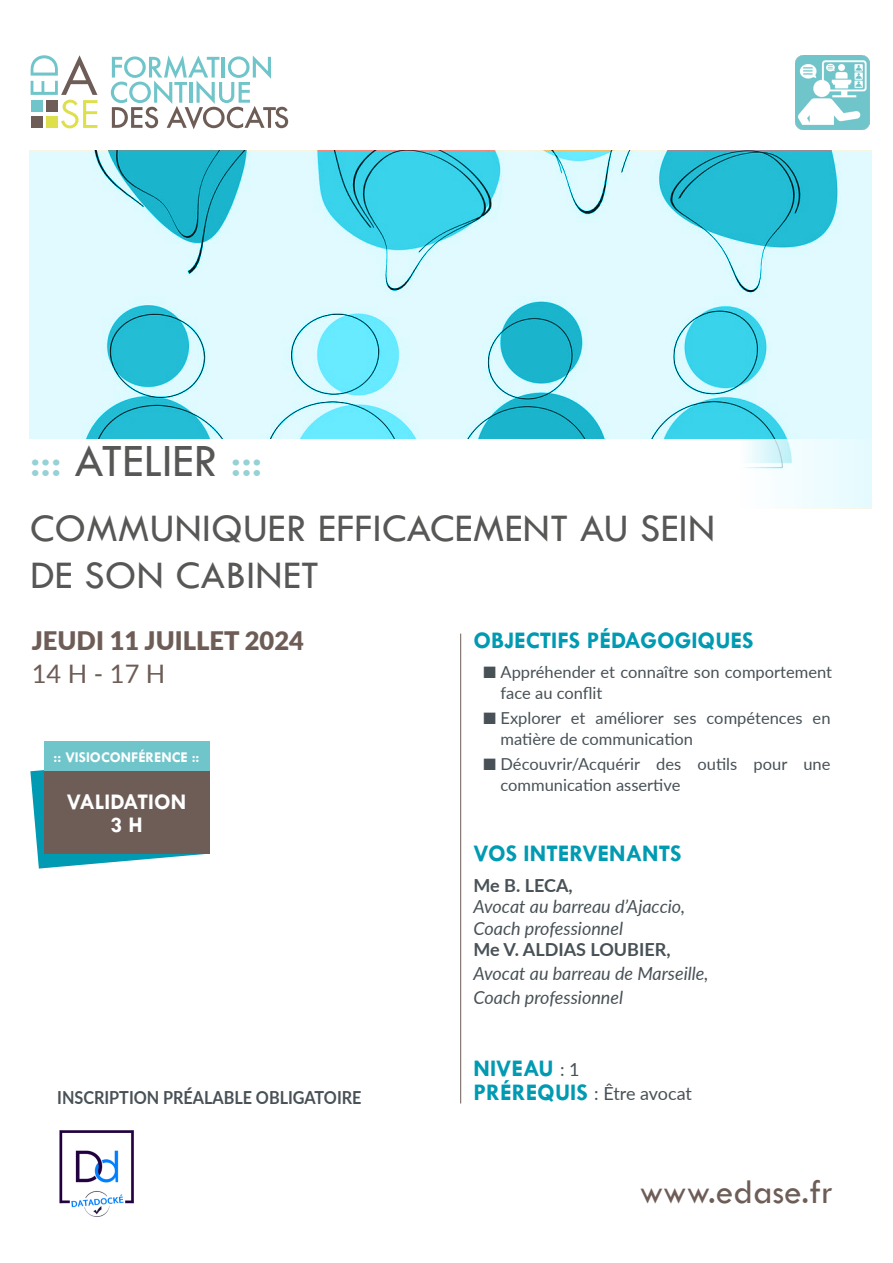
<style>
.page{position:relative;width:893px;height:1263px;background:#fff}
.page>*{position:absolute;margin:0;border:0;box-sizing:border-box;transform-origin:0 0}
.t1{font:48px "Tw Cen";color:#575756}
.t2{font:40.5px/47.5px "Tw Cen";letter-spacing:.01em;color:#575756}
.t3{font:35.25px "Tw Cen";color:#6e5d57}
.t4{font:900 25.5px "Lato";color:#6e5d57}
.t5{font:25.5px "Lato";color:#6e5d57}
.t6{font:700 24px "Tw Cen";color:#009ab2}
.t7{font:700 22.5px/22.5px "Tw Cen";color:#fff;text-align:center}
.t8{font:italic 18px/21.6px "Lato";color:#485156}
.t9{font:700 18px "Lato";color:#485156;scale:.9 1}
.t10{font:700 18px "Lato";color:#485156}
.t11{font:18px "Lato";letter-spacing:-.01em;color:#485156}
.t12{font:16.5px/21px "Lato";color:#485156}
.t13{font:700 15px "Tw Cen";color:#fff}
.s1{color:#95d1d5}
.s2{font-family:"Lato";font-weight:400;font-size:18px;color:#485156}
.s3{font-family:"Tw Cen";font-weight:700;font-size:24px;color:#009ab2}
</style>
<div class="page">
<img style="left:59px;top:1130px;width:75px;height:87px">
<hr style="left:460px;top:634px;width:1px;height:469px;background:#6e5d57">
<svg style="left:31px;top:151px;width:841px;height:288px;background:#a7e8f2"></svg>
<svg style="left:31px;top:55px;width:66px;height:73px"></svg>
<div style="left:31px;top:100px;width:12px;height:12px;background:#70c5ca"></div>
<div style="left:46px;top:100px;width:12px;height:12px;background:#6e5d57"></div>
<div style="left:31px;top:116px;width:12px;height:12px;background:#6e5d57"></div>
<div style="left:46px;top:116px;width:12px;height:12px;background:#dddf4b"></div>
<svg style="left:111px;top:55px;width:177px;height:74px"></svg>
<svg style="left:30px;top:770px;width:175px;height:98px"></svg>
<div style="left:44px;top:771px;width:165px;height:83px;background:#6e5d57"></div>
<div style="left:44px;top:742px;width:165px;height:29px;background:#70c5ca"></div>
<img style="left:795px;top:55px;width:74px;height:74px">
<h1 class="t1" style="left:30px;top:432px;width:234px"><span class="s1">:::</span> ATELIER <span class="s1">:::</span></h1>
<h2 class="t2" style="left:30px;top:504px;width:687px">COMMUNIQUER EFFICACEMENT AU SEIN<br>DE SON CABINET</h2>
<h3 class="t4" style="left:32px;top:621px;width:274px">JEUDI 11 JUILLET 2024</h3>
<h3 class="t5" style="left:32px;top:656px;width:135px">14 H - 17 H</h3>
<p class="t13" style="left:54px;top:748px;width:147px">:: VISIOCONFÉRENCE ::</p>
<h3 class="t7" style="left:67px;top:790px;width:121px">VALIDATION<br>3 H</h3>
<h3 class="t6" style="left:473px;top:626px;width:282px">OBJECTIFS PÉDAGOGIQUES</h3>
<p class="t12" style="left:501px;top:660px;width:333px;text-indent:-17px">■ Appréhender et connaître son comportement face au conflit</p>
<p class="t12" style="left:501px;top:707px;width:332px;text-indent:-17px">■ Explorer et améliorer ses compétences en matière de communication</p>
<p class="t12" style="left:501px;top:753px;width:331px;text-indent:-17px">■ Découvrir/Acquérir des outils pour une communication assertive</p>
<h3 class="t6" style="left:473px;top:839px;width:210px">VOS INTERVENANTS</h3>
<p class="t10" style="left:473px;top:872px;width:101px">Me B. LECA,</p>
<p class="t8" style="left:473px;top:895px;width:213px">Avocat au barreau d’Ajaccio,<br>Coach professionnel</p>
<p class="t10" style="left:473px;top:936px;width:199px">Me V. ALDIAS LOUBIER,</p>
<p class="t8" style="left:473px;top:961px;width:237px;line-height:24px">Avocat au barreau de Marseille,<br>Coach professionnel</p>
<h3 class="t6" style="left:473px;top:1054px;width:108px">NIVEAU <span class="s2">: 1</span></h3>
<p class="t9" style="left:57px;top:1084px;width:340px">INSCRIPTION PRÉALABLE OBLIGATOIRE</p>
<p class="t11" style="left:473px;top:1081px;width:220px"><span class="s3">PRÉREQUIS</span> : Être avocat</p>
<h3 class="t3" style="left:640px;top:1170px;width:195px">www.edase.fr</h3>
</div>
